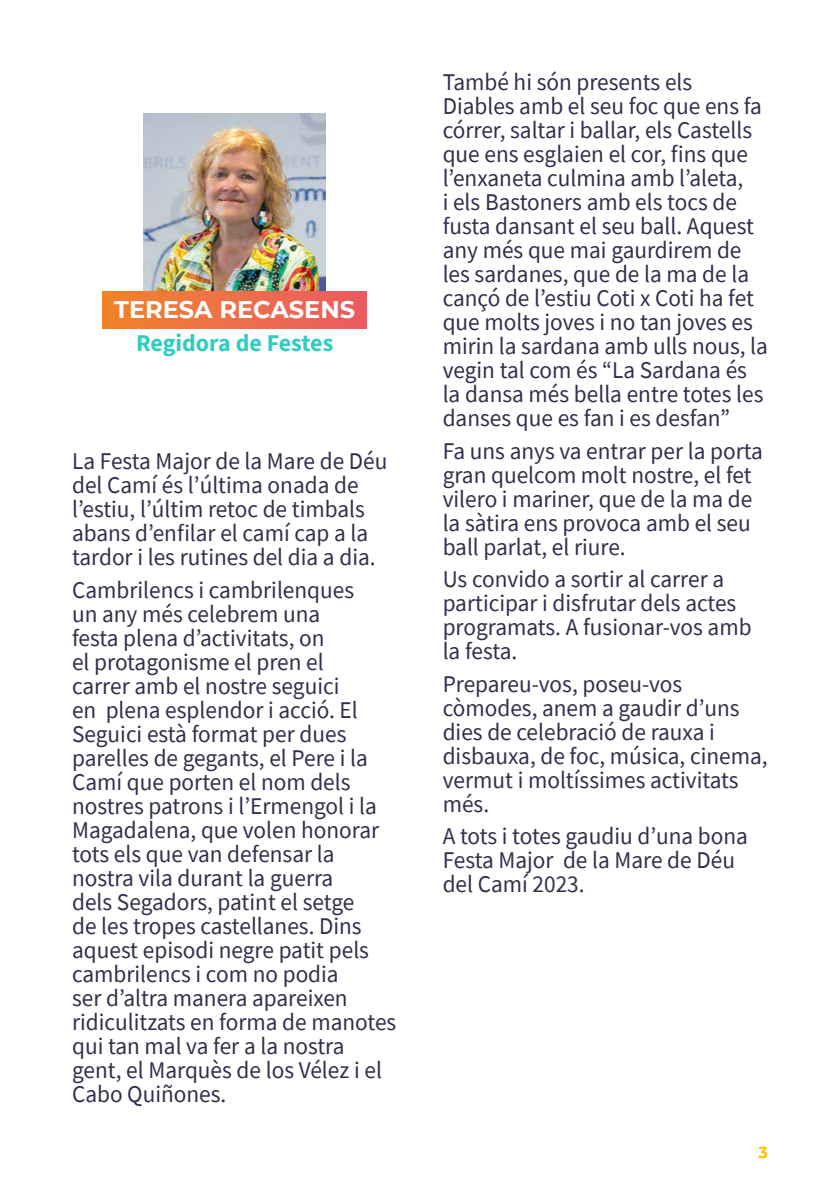
<style>
.page{position:relative;width:840px;height:1191px;background:#fff}
.page>*{position:absolute;margin:0;border:0;box-sizing:border-box;transform-origin:0 0}
.t1{font:24px/24px "Source Sans Pro";color:#312f4d}
.t2{font:700 24px "Source Sans Pro";color:#30ccc1}
.t3{font:700 24px "Montserrat";color:#fff}
.t4{font:700 16px "Montserrat";color:#f8c200}
</style>
<div class="page">
<img style="left:144px;top:113px;width:181px;height:179px">
<div style="left:103px;top:292px;width:263px;height:36px;background:linear-gradient(to right,#f0832b,#eb5b65)"></div>
<p class="t3" style="left:114px;top:292px;width:242px">TERESA RECASENS</p>
<p class="t2" style="left:136px;top:326px;width:199px">Regidora de Festes</p>
<p class="t1" style="left:72px;top:449px;width:317px">La Festa Major de la Mare de Déu del Camí és l’última onada de l’estiu, l’últim retoc de timbals abans d’enfilar el camí cap a la tardor i les rutines del dia a dia.</p>
<p class="t1" style="left:72px;top:577px;width:325px">Cambrilencs i cambrilenques<br>un any més celebrem una<br>festa plena d’activitats, on<br>el protagonisme el pren el<br>carrer amb el nostre seguici<br>en plena esplendor i acció. El<br>Seguici està format per dues parelles de gegants, el Pere i la<br>Camí que porten el nom dels nostres patrons i l’Ermengol i la<br>Magadalena, que volen honorar tots els que van defensar la nostra vila durant la guerra<br>dels Segadors, patint el setge<br>de les tropes castellanes. Dins aquest episodi negre patit pels cambrilencs i com no podia<br>ser d’altra manera apareixen ridiculitzats en forma de manotes qui tan mal va fer a la nostra gent, el Marquès de los Vélez i el<br>Cabo Quiñones.</p>
<p class="t1" style="left:442px;top:70px;width:326px">També hi són presents els<br>Diables amb el seu foc que ens fa córrer, saltar i ballar, els Castells que ens esglaien el cor, fins que l’enxaneta culmina amb l’aleta,<br>i els Bastoners amb els tocs de fusta dansant el seu ball. Aquest any més que mai gaurdirem de les sardanes, que de la ma de la cançó de l’estiu Coti x Coti ha fet que molts joves i no tan joves es mirin la sardana amb ulls nous, la vegin tal com és “La Sardana és la dansa més bella entre totes les danses que es fan i es desfan”</p>
<p class="t1" style="left:442px;top:438px;width:321px">Fa uns anys va entrar per la porta gran quelcom molt nostre, el fet vilero i mariner, que de la ma de la sàtira ens provoca amb el seu ball parlat, el riure.</p>
<p class="t1" style="left:442px;top:567px;width:310px">Us convido a sortir al carrer a participar i disfrutar dels actes programats. A fusionar-vos amb la festa.</p>
<p class="t1" style="left:442px;top:671px;width:326px">Prepareu-vos, poseu-vos còmodes, anem a gaudir d’uns dies de celebració de rauxa i disbauxa, de foc, música, cinema, vermut i moltíssimes activitats més.</p>
<p class="t1" style="left:442px;top:824px;width:306px">A tots i totes gaudiu d’una bona<br>Festa Major de la Mare de Déu del Camí 2023.</p>
<p class="t4" style="left:758px;top:1141px;width:11px">3</p>
</div>
